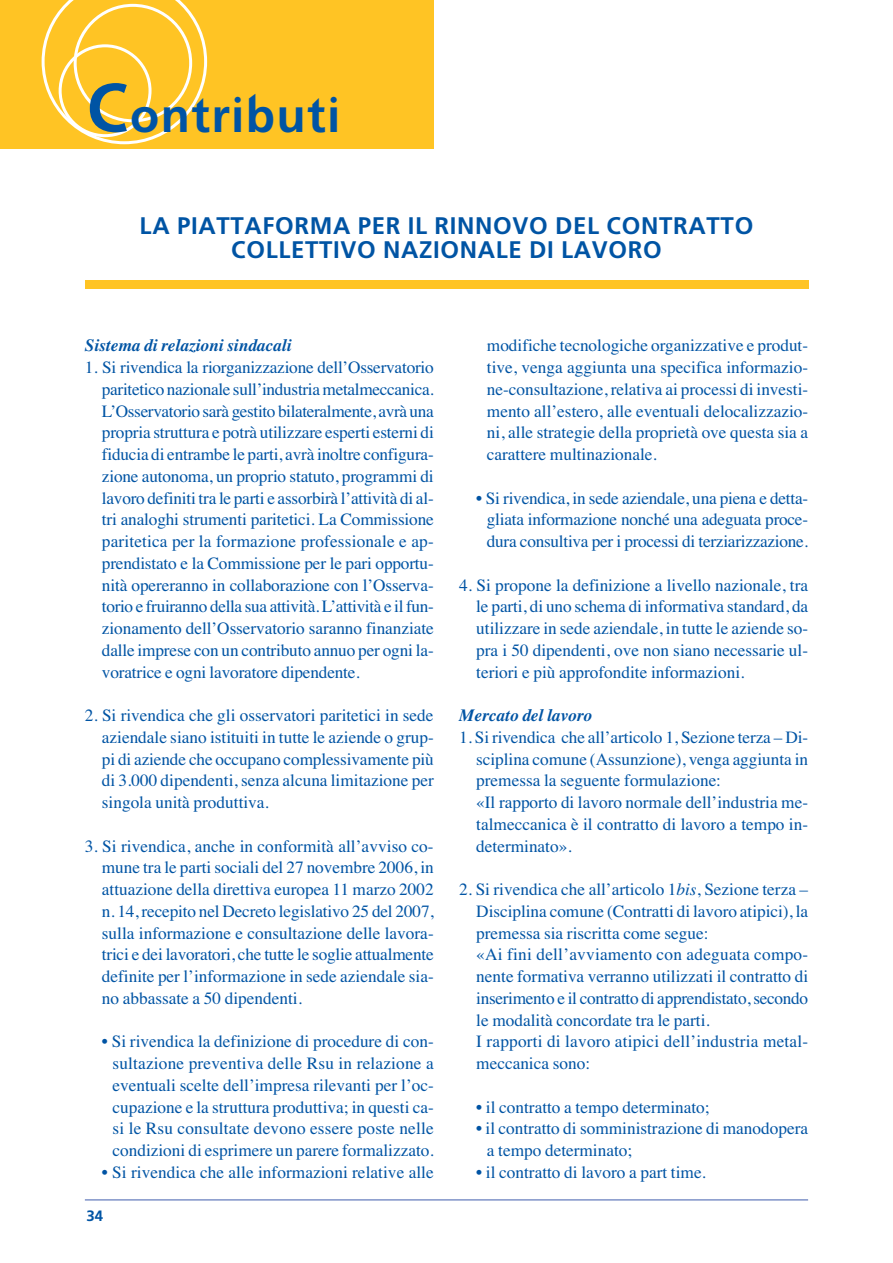
<style>
.page{position:relative;width:893px;height:1263px;background:#fff}
.page>*{position:absolute;margin:0;border:0;box-sizing:border-box;transform-origin:0 0}
.t1{font:47.85px "Freeway Demi";letter-spacing:.03em;color:#0054a4}
.t2{font:24px/24px "Freeway Demi";letter-spacing:.03em;color:#0054a4;text-align:center}
.t3{font:17.25px/21.8px "Times";color:#0054a4;text-align:justify}
.t4{font:italic 700 17.25px "Times";color:#0054a4}
.t5{font:15px "Freeway Demi";color:#0054a4}
.s1{font-size:68.4px}
.s2{font-style:italic}
</style>
<div class="page">
<div style="left:0;top:0;width:433px;height:149px;background:#ffc424"></div>
<svg style="left:42px;top:0;width:165px;height:144px"></svg>
<div style="left:85px;top:280px;width:723px;height:9px;background:#ffc424"></div>
<hr style="left:85px;top:1199px;width:723px;height:2px;background:#8093c8">
<h1 class="t1" style="left:87px;top:94px;width:255px"><span class="s1">C</span>ontributi</h1>
<h2 class="t2" style="left:140px;top:216px;width:615px">LA PIATTAFORMA PER IL RINNOVO DEL CONTRATTO<br>COLLETTIVO NAZIONALE DI LAVORO</h2>
<p class="t4" style="left:85px;top:339px;width:208px">Sistema di relazioni sindacali</p>
<p class="t3" style="left:102px;top:358px;width:333px;text-indent:-17px">1. Si rivendica la riorganizzazione dell’Osservatorio paritetico nazionale sull’industria metalmeccanica.<br>L’Osservatorio sarà gestito bilateralmente, avrà una propria struttura e potrà utilizzare esperti esterni di fiducia di entrambe le parti, avrà inoltre configura&shy;zione autonoma, un proprio statuto, programmi di lavoro definiti tra le parti e assorbirà l’attività di al&shy;tri analoghi strumenti paritetici. La Commissione paritetica per la formazione professionale e ap&shy;prendistato e la Commissione per le pari opportu&shy;nità opereranno in collaborazione con l’Osserva&shy;torio e fruiranno della sua attività. L’attività e il fun&shy;zionamento dell’Osservatorio saranno finanziate dalle imprese con un contributo annuo per ogni la&shy;voratrice e ogni lavoratore dipendente.</p>
<p class="t3" style="left:102px;top:706px;width:333px;text-indent:-17px">2. Si rivendica che gli osservatori paritetici in sede aziendale siano istituiti in tutte le aziende o grup&shy;pi di aziende che occupano complessivamente più di 3.000 dipendenti, senza alcuna limitazione per singola unità produttiva.</p>
<p class="t3" style="left:102px;top:836px;width:333px;text-indent:-17px">3. Si rivendica, anche in conformità all’avviso co&shy;mune tra le parti sociali del 27 novembre 2006, in attuazione della direttiva europea 11 marzo 2002 n. 14, recepito nel Decreto legislativo 25 del 2007, sulla informazione e consultazione delle lavora&shy;trici e dei lavoratori, che tutte le soglie attualmente definite per l’informazione in sede aziendale sia&shy;no abbassate a 50 dipendenti.</p>
<p class="t3" style="left:112px;top:1032px;width:323px;text-indent:-11px">• Si rivendica la definizione di procedure di con&shy;sultazione preventiva delle Rsu in relazione a eventuali scelte dell’impresa rilevanti per l’oc&shy;cupazione e la struttura produttiva; in questi ca&shy;si le Rsu consultate devono essere poste nelle condizioni di esprimere un parere formalizzato.</p>
<p class="t3" style="left:102px;top:1163px;width:333px">• Si rivendica che alle informazioni relative alle</p>
<p class="t5" style="left:86px;top:1209px;width:18px">34</p>
<p class="t3" style="left:487px;top:336px;width:323px">modifiche tecnologiche organizzative e produt&shy;tive, venga aggiunta una specifica informazio&shy;ne-consultazione, relativa ai processi di investi&shy;mento all’estero, alle eventuali delocalizzazio&shy;ni, alle strategie della proprietà ove questa sia a carattere multinazionale.</p>
<p class="t3" style="left:487px;top:488px;width:323px;text-indent:-11px">• Si rivendica, in sede aziendale, una piena e detta&shy;gliata informazione nonché una adeguata proce&shy;dura consultiva per i processi di terziarizzazione.</p>
<p class="t3" style="left:476px;top:575px;width:333px;text-indent:-17px">4. Si propone la definizione a livello nazionale, tra le parti, di uno schema di informativa standard, da utilizzare in sede aziendale, in tutte le aziende so&shy;pra i 50 dipendenti, ove non siano necessarie ul&shy;teriori e più approfondite informazioni.</p>
<p class="t4" style="left:459px;top:709px;width:134px">Mercato del lavoro</p>
<p class="t3" style="left:476px;top:728px;width:333px;text-align:left;text-indent:-17px">1. Si rivendica che all’articolo 1, Sezione terza – Di&shy;sciplina comune (Assunzione), venga aggiunta in premessa la seguente formulazione:<br>«Il rapporto di lavoro normale dell’industria me&shy;talmeccanica è il contratto di lavoro a tempo in&shy;determinato».</p>
<p class="t3" style="left:476px;top:880px;width:333px;text-align:left;text-indent:-17px">2. Si rivendica che all’articolo 1<span class="s2">bis</span>, Sezione terza – Disciplina comune (Contratti di lavoro atipici), la premessa sia riscritta come segue:<br>«Ai fini dell’avviamento con adeguata compo&shy;nente formativa verranno utilizzati il contratto di inserimento e il contratto di apprendistato, secondo le modalità concordate tra le parti.<br>I rapporti di lavoro atipici dell’industria metal&shy;meccanica sono:</p>
<p class="t3" style="left:476px;top:1098px;width:235px">• il contratto a tempo determinato;</p>
<p class="t3" style="left:487px;top:1119px;width:323px;text-indent:-11px">• il contratto di somministrazione di manodopera a tempo determinato;</p>
<p class="t3" style="left:476px;top:1163px;width:231px">• il contratto di lavoro a part time.</p>
</div>
